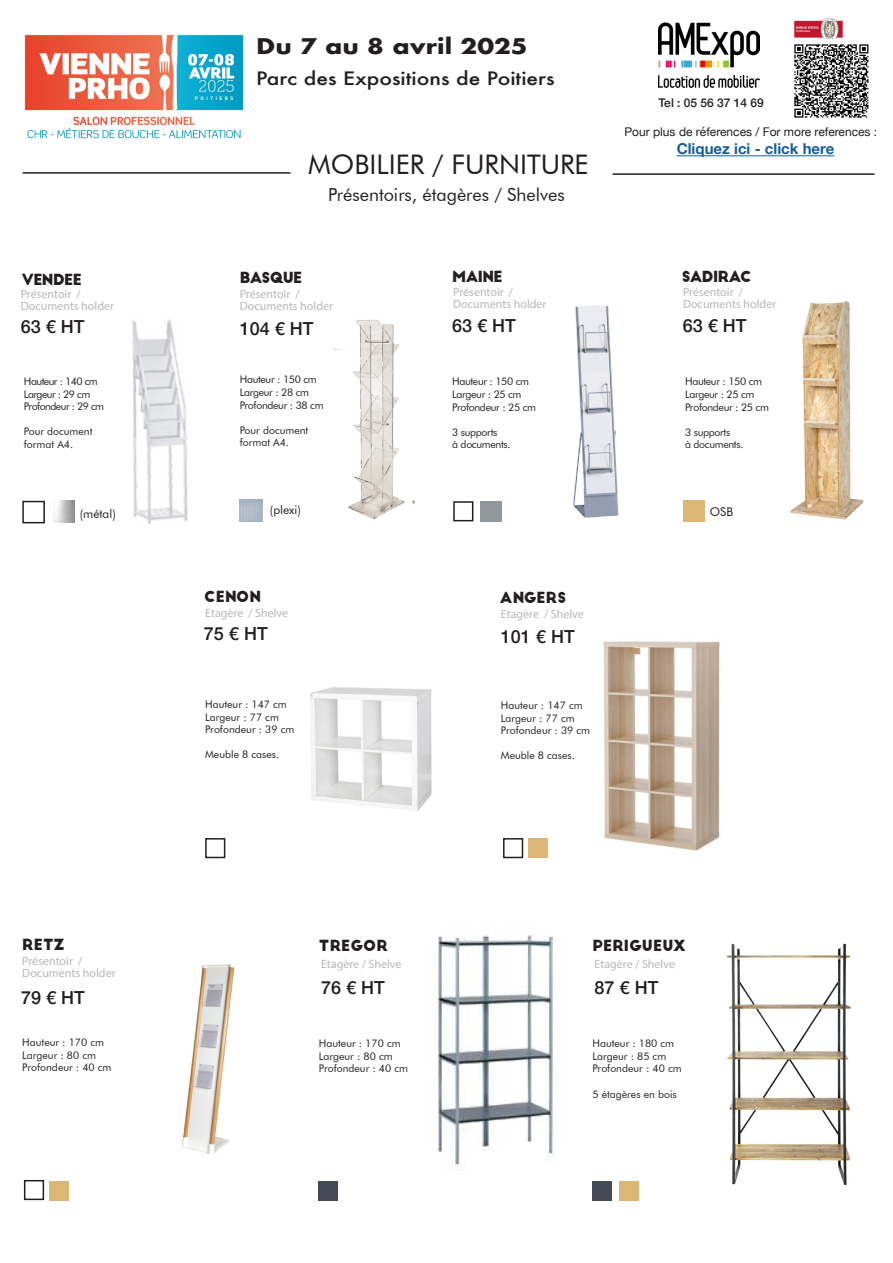
<style>
.page{position:relative;width:893px;height:1263px;background:#fff}
.page>*{position:absolute;margin:0;border:0;box-sizing:border-box;transform-origin:0 0}
.t1{font:27px "Futura BT";color:#231f20}
.t2{font:700 21px "Futura";color:#231f20;scale:1.17 1}
.t3{font:500 18px "Helvetica Neue";color:#231f20}
.t4{font:18px "Futura BT";color:#231f20}
.t5{font:500 18px "Futura";color:#231f20;scale:1.17 1}
.t6{font:15px "Big John";letter-spacing:-.01em;color:#231f20}
.t7{font:700 15px "Helvetica Neue";color:#175d9e}
.t8{font:15px "Big John";letter-spacing:.01em;color:#231f20}
.t9{font:15px "Big John";letter-spacing:-.04em;color:#231f20}
.t10{font:12px "Myriad Pro";color:#b6b8b9}
.t11{font:12px "Helvetica Neue";color:#231f20}
.t12{font:12px "Futura BT";color:#231f20}
.t13{font:500 12px "Helvetica Neue";color:#231f20}
.t14{font:10.5px/12.6px "Futura BT";color:#231f20}
.t15{font:10.5px "Futura BT";letter-spacing:-.03em;color:#231f20}
.t16{font:10.5px "Futura BT";letter-spacing:-.05em;color:#231f20}
.s1{font-style:inherit}
</style>
<div class="page">
<img style="left:603px;top:641px;width:117px;height:210px">
<div style="left:529px;top:838px;width:19px;height:19px;background:#dbb675"></div>
<div style="left:503px;top:838px;width:20px;height:20px;border:2px solid #231f20"></div>
<img style="left:132px;top:319px;width:56px;height:205px">
<img style="left:53px;top:501px;width:22px;height:21px">
<div style="left:22px;top:501px;width:23px;height:22px;border:2px solid #231f20"></div>
<img style="left:333px;top:319px;width:82px;height:201px">
<div style="left:240px;top:499px;width:22px;height:23px;background:#a6b3c5"></div>
<img style="left:240px;top:501px;width:20px;height:21px">
<img style="left:573px;top:306px;width:46px;height:212px">
<div style="left:453px;top:501px;width:20px;height:20px;border:2px solid #231f20"></div>
<img style="left:437px;top:935px;width:118px;height:236px">
<div style="left:318px;top:1181px;width:19px;height:19px;background:#454b55"></div>
<hr style="left:23px;top:172px;width:267px;height:2px;background:#231f20">
<hr style="left:613px;top:173px;width:261px;height:2px;background:#231f20">
<img style="left:182px;top:964px;width:53px;height:190px">
<img style="left:310px;top:687px;width:122px;height:125px">
<div style="left:205px;top:838px;width:20px;height:20px;border:2px solid #231f20"></div>
<img style="left:727px;top:943px;width:124px;height:242px">
<div style="left:592px;top:1181px;width:20px;height:19px;background:#454b55"></div>
<img style="left:790px;top:301px;width:74px;height:219px">
<div style="left:683px;top:500px;width:21px;height:21px;background:#dbb675"></div>
<div style="left:50px;top:1181px;width:19px;height:19px;background:#dbb675"></div>
<div style="left:24px;top:1180px;width:20px;height:20px;border:2px solid #231f20"></div>
<div style="left:620px;top:1181px;width:19px;height:19px;background:#dbb675"></div>
<img style="left:658px;top:23px;width:101px;height:65px">
<img style="left:795px;top:17px;width:48px;height:22px">
<img style="left:794px;top:44px;width:75px;height:74px">
<hr style="left:677px;top:155px;width:157px;height:1px;background:#175d9e">
<div style="left:480px;top:501px;width:22px;height:20px;background:#90989d"></div>
<img style="left:24px;top:34px;width:220px;height:105px">
<p class="t2" style="left:256px;top:31px;width:233px">Du 7 au 8 avril 2025</p>
<p class="t5" style="left:256px;top:66px;width:257px">Parc des Expositions de Poitiers</p>
<p class="t13" style="left:658px;top:93px;width:107px">Tel : 05 56 37 14 69</p>
<p class="t1" style="left:308px;top:148px;width:282px">MOBILIER / <span class="s1">FURNITURE</span></p>
<p class="t4" style="left:328px;top:183px;width:238px">Présentoirs, étagères / Shelves</p>
<p class="t11" style="left:624px;top:123px;width:254px">Pour plus de réferences / For more references :</p>
<p class="t7" style="left:677px;top:137px;width:159px">Cliquez ici - click here</p>
<p class="t6" style="left:22px;top:272px;width:62px">VENDEE</p>
<p class="t6" style="left:240px;top:271px;width:64px">BASQUE</p>
<p class="t6" style="left:452px;top:270px;width:52px">MAINE</p>
<p class="t9" style="left:682px;top:270px;width:71px">SADIRAC</p>
<p class="t10" style="left:21px;top:286px;width:61px">Présentoir /</p>
<p class="t10" style="left:21px;top:298px;width:95px">Documents holder</p>
<p class="t3" style="left:21px;top:312px;width:65px">63 € HT</p>
<p class="t10" style="left:240px;top:286px;width:61px">Présentoir /</p>
<p class="t10" style="left:240px;top:298px;width:95px">Documents holder</p>
<p class="t3" style="left:240px;top:314px;width:75px">104 € HT</p>
<p class="t10" style="left:453px;top:284px;width:61px">Présentoir /</p>
<p class="t10" style="left:453px;top:296px;width:95px">Documents holder</p>
<p class="t3" style="left:452px;top:311px;width:65px">63 € HT</p>
<p class="t10" style="left:683px;top:284px;width:61px">Présentoir /</p>
<p class="t10" style="left:683px;top:296px;width:95px">Documents holder</p>
<p class="t3" style="left:683px;top:311px;width:65px">63 € HT</p>
<p class="t16" style="left:24px;top:375px;width:75px">Hauteur : 140 cm</p>
<p class="t16" style="left:24px;top:387px;width:68px">Largeur : 29 cm</p>
<p class="t16" style="left:24px;top:400px;width:82px">Profondeur : 29 cm</p>
<p class="t14" style="left:24px;top:425px;width:70px">Pour document</p>
<p class="t14" style="left:24px;top:438px;width:51px">format A4.</p>
<p class="t15" style="left:240px;top:373px;width:78px">Hauteur : 150 cm</p>
<p class="t15" style="left:240px;top:386px;width:71px">Largeur : 28 cm</p>
<p class="t15" style="left:240px;top:398px;width:85px">Profondeur : 38 cm</p>
<p class="t14" style="left:240px;top:424px;width:70px">Pour document format A4.</p>
<p class="t15" style="left:452px;top:375px;width:78px">Hauteur : 150 cm</p>
<p class="t15" style="left:452px;top:388px;width:71px">Largeur : 25 cm</p>
<p class="t15" style="left:452px;top:401px;width:85px">Profondeur : 25 cm</p>
<p class="t15" style="left:452px;top:426px;width:47px">3 supports</p>
<p class="t15" style="left:452px;top:438px;width:60px">à documents.</p>
<p class="t15" style="left:685px;top:375px;width:78px">Hauteur : 150 cm</p>
<p class="t15" style="left:685px;top:388px;width:71px">Largeur : 25 cm</p>
<p class="t15" style="left:685px;top:401px;width:85px">Profondeur : 25 cm</p>
<p class="t15" style="left:685px;top:426px;width:47px">3 supports</p>
<p class="t15" style="left:685px;top:438px;width:60px">à documents.</p>
<p class="t12" style="left:80px;top:506px;width:38px">(métal)</p>
<p class="t12" style="left:270px;top:502px;width:32px">(plexi)</p>
<p class="t12" style="left:710px;top:504px;width:25px">OSB</p>
<p class="t6" style="left:204px;top:590px;width:59px">CENON</p>
<p class="t6" style="left:500px;top:591px;width:68px">ANGERS</p>
<p class="t10" style="left:205px;top:606px;width:84px">Etagère / Shelve</p>
<p class="t3" style="left:204px;top:619px;width:65px">75 € HT</p>
<p class="t10" style="left:501px;top:607px;width:84px">Etagère / Shelve</p>
<p class="t3" style="left:501px;top:622px;width:75px">101 € HT</p>
<p class="t14" style="left:205px;top:698px;width:83px">Hauteur : 147 cm</p>
<p class="t14" style="left:205px;top:710px;width:75px">Largeur : 77 cm</p>
<p class="t14" style="left:205px;top:723px;width:91px">Profondeur : 39 cm</p>
<p class="t14" style="left:205px;top:748px;width:76px">Meuble 8 cases.</p>
<p class="t14" style="left:501px;top:699px;width:83px">Hauteur : 147 cm</p>
<p class="t14" style="left:501px;top:711px;width:75px">Largeur : 77 cm</p>
<p class="t14" style="left:501px;top:724px;width:91px">Profondeur : 39 cm</p>
<p class="t14" style="left:501px;top:749px;width:76px">Meuble 8 cases.</p>
<p class="t6" style="left:22px;top:938px;width:44px">RETZ</p>
<p class="t6" style="left:319px;top:939px;width:70px">TREGOR</p>
<p class="t8" style="left:592px;top:939px;width:95px">PERIGUEUX</p>
<p class="t10" style="left:22px;top:954px;width:61px">Présentoir /</p>
<p class="t10" style="left:22px;top:966px;width:95px">Documents holder</p>
<p class="t3" style="left:21px;top:983px;width:65px">79 € HT</p>
<p class="t10" style="left:321px;top:957px;width:82px">Etagère / Shelve</p>
<p class="t3" style="left:321px;top:973px;width:65px">76 € HT</p>
<p class="t10" style="left:595px;top:957px;width:82px">Etagère / Shelve</p>
<p class="t3" style="left:595px;top:973px;width:65px">87 € HT</p>
<p class="t14" style="left:22px;top:1036px;width:83px">Hauteur : 170 cm</p>
<p class="t14" style="left:22px;top:1048px;width:75px">Largeur : 80 cm</p>
<p class="t14" style="left:22px;top:1061px;width:91px">Profondeur : 40 cm</p>
<p class="t14" style="left:319px;top:1037px;width:83px">Hauteur : 170 cm</p>
<p class="t14" style="left:319px;top:1049px;width:75px">Largeur : 80 cm</p>
<p class="t14" style="left:319px;top:1062px;width:91px">Profondeur : 40 cm</p>
<p class="t14" style="left:592px;top:1037px;width:83px">Hauteur : 180 cm</p>
<p class="t14" style="left:592px;top:1049px;width:75px">Largeur : 85 cm</p>
<p class="t14" style="left:592px;top:1062px;width:91px">Profondeur : 40 cm</p>
<p class="t14" style="left:592px;top:1087px;width:86px">5 étagères en bois</p>
</div>
